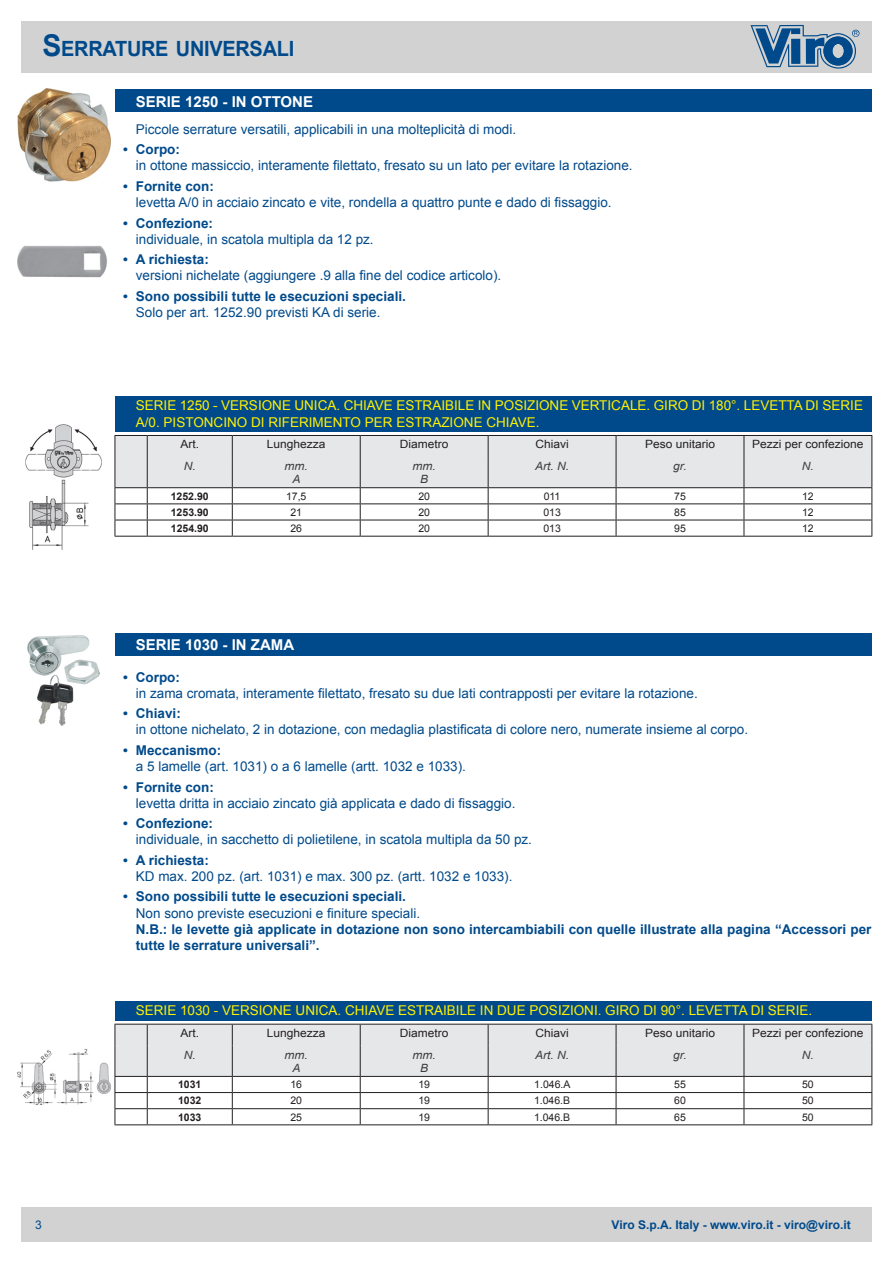
<style>
.page{position:relative;width:893px;height:1263px;background:#fff}
.page>*{position:absolute;margin:0;border:0;box-sizing:border-box;transform-origin:0 0}
.t1{font:700 21px "Arial";letter-spacing:-.015em;color:#004a8b;scale:.95 1}
.t2{font:700 15px "Arial";color:#fff}
.t3{font:13.5px "Arial";color:#004a8b}
.t4{font:700 13.5px/16.2px "Arial";color:#004a8b}
.t5{font:13.5px/16.2px "Arial";color:#fff101}
.t6{font:700 12px "Arial";color:#004a8b}
.t7{font:12px "Arial";color:#004a8b}
.t8{font:11.4px "Arial";color:#231f20;scale:1.05 1}
.t9{font:italic 11.4px/13.5px "Arial";color:#3e3e3f;text-align:center;scale:1.05 1}
.t10{font:10.5px "Arial";color:#231f20}
.t11{font:700 10.5px "Arial";color:#231f20}
.s1{font-size:30px}
</style>
<div class="page">
<div style="left:21px;top:1208px;width:851px;height:34px;background:#d2d2d2"></div>
<div style="left:21px;top:21px;width:851px;height:51px;background:#d2d2d2"></div>
<svg style="left:750px;top:25px;width:109px;height:44px"></svg>
<img style="left:17px;top:88px;width:93px;height:94px">
<img style="left:17px;top:245px;width:90px;height:32px">
<img style="left:26px;top:424px;width:75px;height:125px">
<img style="left:28px;top:636px;width:72px;height:89px">
<img style="left:17px;top:1049px;width:93px;height:56px">
<div style="left:115px;top:90px;width:756px;height:22px;background:#004a8b"></div>
<div style="left:115px;top:396px;width:756px;height:36px;background:#004a8b"></div>
<hr style="left:115px;top:536px;width:32px;height:1px;background:#231f20">
<hr style="left:147px;top:536px;width:85px;height:1px;background:#231f20">
<hr style="left:232px;top:536px;width:128px;height:1px;background:#231f20">
<hr style="left:360px;top:536px;width:128px;height:1px;background:#231f20">
<hr style="left:488px;top:536px;width:128px;height:1px;background:#231f20">
<hr style="left:616px;top:536px;width:128px;height:1px;background:#231f20">
<svg style="left:115px;top:435px;width:757px;height:101px"></svg>
<hr style="left:744px;top:536px;width:128px;height:1px;background:#231f20">
<div style="left:115px;top:633px;width:756px;height:23px;background:#004a8b"></div>
<div style="left:115px;top:1001px;width:756px;height:19px;background:#004a8b"></div>
<hr style="left:115px;top:1124px;width:32px;height:1px;background:#231f20">
<hr style="left:147px;top:1124px;width:85px;height:1px;background:#231f20">
<hr style="left:232px;top:1124px;width:128px;height:1px;background:#231f20">
<hr style="left:360px;top:1124px;width:128px;height:1px;background:#231f20">
<hr style="left:488px;top:1124px;width:128px;height:1px;background:#231f20">
<hr style="left:616px;top:1124px;width:128px;height:1px;background:#231f20">
<svg style="left:115px;top:1024px;width:757px;height:100px"></svg>
<hr style="left:744px;top:1124px;width:128px;height:1px;background:#231f20">
<h1 class="t1" style="left:43px;top:34px;width:266px"><span class="s1">S</span>ERRATURE UNIVERSALI</h1>
<p class="t2" style="left:136px;top:91px;width:179px">SERIE 1250 - IN OTTONE</p>
<p class="t3" style="left:136px;top:120px;width:382px">Piccole serrature versatili, applicabili in una molteplicità di modi.</p>
<p class="t4" style="left:123px;top:142px;width:58px">• Corpo:</p>
<p class="t3" style="left:136px;top:157px;width:498px">in ottone massiccio, interamente filettato, fresato su un lato per evitare la rotazione.</p>
<p class="t4" style="left:123px;top:178px;width:92px">• Fornite con:</p>
<p class="t3" style="left:136px;top:193px;width:477px">levetta A/0 in acciaio zincato e vite, rondella a quattro punte e dado di fissaggio.</p>
<p class="t4" style="left:123px;top:215px;width:92px">• Confezione:</p>
<p class="t3" style="left:136px;top:230px;width:239px">individuale, in scatola multipla da 12 pz.</p>
<p class="t4" style="left:123px;top:252px;width:87px">• A richiesta:</p>
<p class="t3" style="left:136px;top:267px;width:367px">versioni nichelate (aggiungere .9 alla fine del codice articolo).</p>
<p class="t4" style="left:123px;top:288px;width:284px">• Sono possibili tutte le esecuzioni speciali.</p>
<p class="t3" style="left:136px;top:303px;width:246px">Solo per art. 1252.90 previsti KA di serie.</p>
<p class="t5" style="left:136px;top:398px;width:729px">SERIE 1250 - VERSIONE UNICA. CHIAVE ESTRAIBILE IN POSIZIONE VERTICALE. GIRO DI 180°. LEVETTA DI SERIE<br>A/0. PISTONCINO DI RIFERIMENTO PER ESTRAZIONE CHIAVE.</p>
<p class="t8" style="left:180px;top:437px;width:19px">Art.</p>
<p class="t8" style="left:267px;top:437px;width:57px">Lunghezza</p>
<p class="t8" style="left:400px;top:437px;width:48px">Diametro</p>
<p class="t8" style="left:535px;top:437px;width:33px">Chiavi</p>
<p class="t8" style="left:645px;top:437px;width:68px">Peso unitario</p>
<p class="t8" style="left:752px;top:437px;width:108px">Pezzi per confezione</p>
<p class="t9" style="left:184px;top:459px;width:13px">N.</p>
<p class="t9" style="left:285px;top:459px;width:24px">mm.<br>A</p>
<p class="t9" style="left:412px;top:459px;width:24px">mm.<br>B</p>
<p class="t9" style="left:535px;top:459px;width:34px">Art. N.</p>
<p class="t9" style="left:673px;top:459px;width:14px">gr.</p>
<p class="t9" style="left:802px;top:459px;width:13px">N.</p>
<p class="t11" style="left:171px;top:489px;width:39px">1252.90</p>
<p class="t10" style="left:286px;top:489px;width:22px">17,5</p>
<p class="t10" style="left:418px;top:489px;width:13px">20</p>
<p class="t10" style="left:544px;top:489px;width:18px">011</p>
<p class="t10" style="left:674px;top:489px;width:13px">75</p>
<p class="t10" style="left:802px;top:489px;width:13px">12</p>
<p class="t11" style="left:171px;top:505px;width:39px">1253.90</p>
<p class="t10" style="left:290px;top:505px;width:13px">21</p>
<p class="t10" style="left:418px;top:505px;width:13px">20</p>
<p class="t10" style="left:543px;top:505px;width:19px">013</p>
<p class="t10" style="left:674px;top:505px;width:13px">85</p>
<p class="t10" style="left:802px;top:505px;width:13px">12</p>
<p class="t11" style="left:171px;top:521px;width:39px">1254.90</p>
<p class="t10" style="left:290px;top:521px;width:13px">26</p>
<p class="t10" style="left:418px;top:521px;width:13px">20</p>
<p class="t10" style="left:543px;top:521px;width:19px">013</p>
<p class="t10" style="left:674px;top:521px;width:13px">95</p>
<p class="t10" style="left:802px;top:521px;width:13px">12</p>
<p class="t2" style="left:136px;top:635px;width:160px">SERIE 1030 - IN ZAMA</p>
<p class="t4" style="left:123px;top:669px;width:58px">• Corpo:</p>
<p class="t3" style="left:136px;top:684px;width:564px">in zama cromata, interamente filettato, fresato su due lati contrapposti per evitare la rotazione.</p>
<p class="t4" style="left:123px;top:706px;width:59px">• Chiavi:</p>
<p class="t3" style="left:136px;top:721px;width:614px">in ottone nichelato, 2 in dotazione, con medaglia plastificata di colore nero, numerate insieme al corpo.</p>
<p class="t4" style="left:123px;top:742px;width:100px">• Meccanismo:</p>
<p class="t3" style="left:136px;top:757px;width:332px">a 5 lamelle (art. 1031) o a 6 lamelle (artt. 1032 e 1033).</p>
<p class="t4" style="left:123px;top:779px;width:92px">• Fornite con:</p>
<p class="t3" style="left:136px;top:794px;width:381px">levetta dritta in acciaio zincato già applicata e dado di fissaggio.</p>
<p class="t4" style="left:123px;top:816px;width:92px">• Confezione:</p>
<p class="t3" style="left:136px;top:831px;width:398px">individuale, in sacchetto di polietilene, in scatola multipla da 50 pz.</p>
<p class="t4" style="left:123px;top:852px;width:87px">• A richiesta:</p>
<p class="t3" style="left:136px;top:867px;width:378px">KD max. 200 pz. (art. 1031) e max. 300 pz. (artt. 1032 e 1033).</p>
<p class="t4" style="left:123px;top:889px;width:284px">• Sono possibili tutte le esecuzioni speciali.</p>
<p class="t3" style="left:136px;top:904px;width:286px">Non sono previste esecuzioni e finiture speciali.</p>
<p class="t4" style="left:136px;top:921px;width:737px">N.B.: le levette già applicate in dotazione non sono intercambiabili con quelle illustrate alla pagina “Accessori per tutte le serrature universali”.</p>
<p class="t5" style="left:136px;top:1002px;width:678px">SERIE 1030 - VERSIONE UNICA. CHIAVE ESTRAIBILE IN DUE POSIZIONI. GIRO DI 90°. LEVETTA DI SERIE.</p>
<p class="t8" style="left:180px;top:1026px;width:19px">Art.</p>
<p class="t8" style="left:267px;top:1026px;width:57px">Lunghezza</p>
<p class="t8" style="left:400px;top:1026px;width:48px">Diametro</p>
<p class="t8" style="left:535px;top:1026px;width:33px">Chiavi</p>
<p class="t8" style="left:645px;top:1026px;width:68px">Peso unitario</p>
<p class="t8" style="left:752px;top:1026px;width:108px">Pezzi per confezione</p>
<p class="t9" style="left:184px;top:1048px;width:13px">N.</p>
<p class="t9" style="left:285px;top:1048px;width:24px">mm.<br>A</p>
<p class="t9" style="left:412px;top:1048px;width:24px">mm.<br>B</p>
<p class="t9" style="left:535px;top:1048px;width:34px">Art. N.</p>
<p class="t9" style="left:673px;top:1048px;width:14px">gr.</p>
<p class="t9" style="left:802px;top:1048px;width:13px">N.</p>
<p class="t11" style="left:178px;top:1077px;width:25px">1031</p>
<p class="t10" style="left:290px;top:1078px;width:13px">16</p>
<p class="t10" style="left:418px;top:1078px;width:13px">19</p>
<p class="t10" style="left:534px;top:1078px;width:38px">1.046.A</p>
<p class="t10" style="left:674px;top:1078px;width:13px">55</p>
<p class="t10" style="left:802px;top:1078px;width:13px">50</p>
<p class="t11" style="left:178px;top:1094px;width:25px">1032</p>
<p class="t10" style="left:290px;top:1094px;width:13px">20</p>
<p class="t10" style="left:418px;top:1094px;width:13px">19</p>
<p class="t10" style="left:534px;top:1094px;width:38px">1.046.B</p>
<p class="t10" style="left:674px;top:1094px;width:13px">60</p>
<p class="t10" style="left:802px;top:1094px;width:13px">50</p>
<p class="t11" style="left:178px;top:1110px;width:25px">1033</p>
<p class="t10" style="left:290px;top:1110px;width:13px">25</p>
<p class="t10" style="left:418px;top:1110px;width:13px">19</p>
<p class="t10" style="left:534px;top:1110px;width:38px">1.046.B</p>
<p class="t10" style="left:674px;top:1110px;width:13px">65</p>
<p class="t10" style="left:802px;top:1110px;width:13px">50</p>
<p class="t7" style="left:35px;top:1217px;width:8px">3</p>
<p class="t6" style="left:612px;top:1217px;width:241px">Viro S.p.A. Italy - www.viro.it - viro@viro.it</p>
</div>
